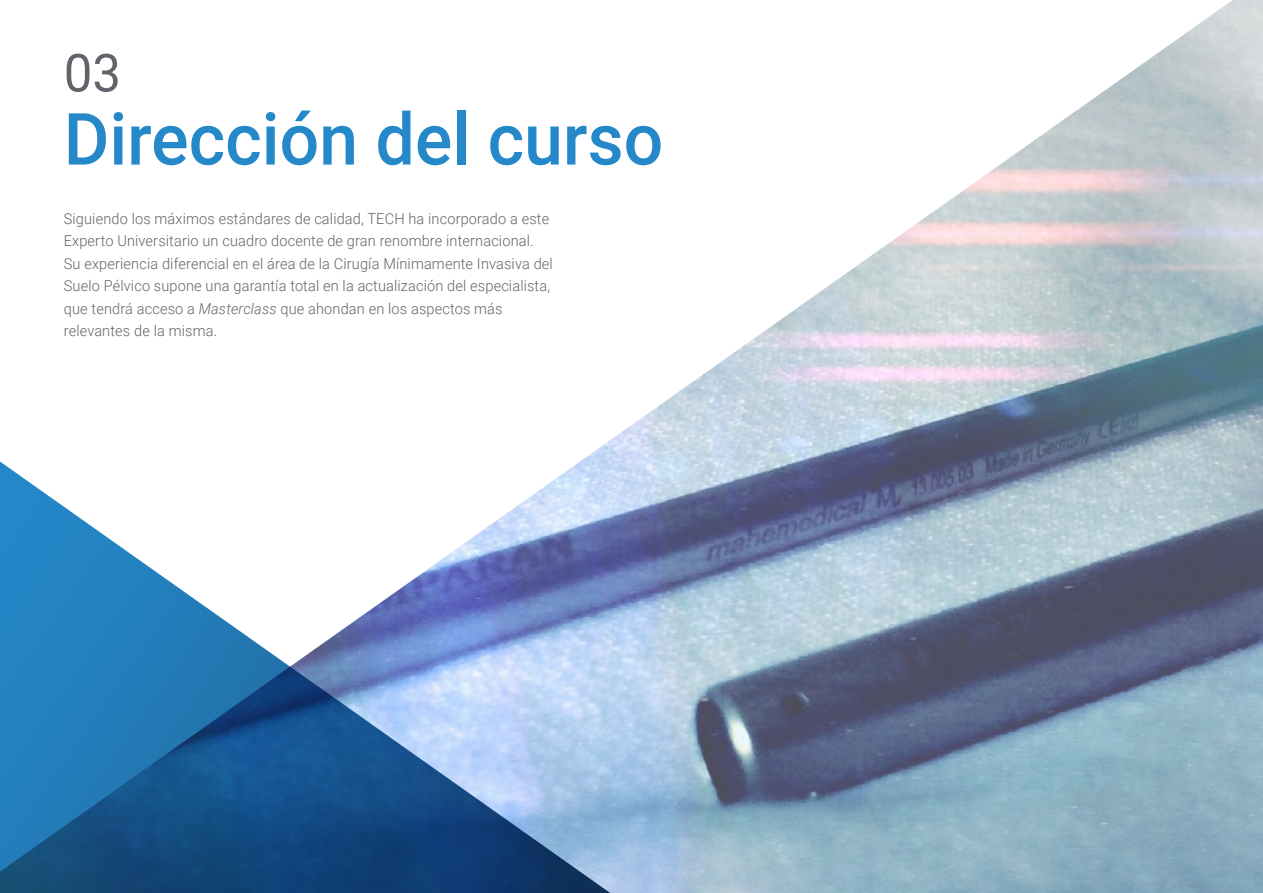
<style>
.page{position:relative;width:1263px;height:893px;background:#fff}
.page>*{position:absolute;margin:0;border:0;box-sizing:border-box;transform-origin:0 0}
.t1{font:500 72px "Roboto";color:#2488c9}
.t2{font:52.5px "Roboto";color:#61646a}
.t3{font:300 15px/22.5px "Roboto";letter-spacing:.01em;color:#61646a}
.s1{font-style:italic}
</style>
<div class="page">
<img style="left:602px;top:0;width:661px;height:893px">
<svg style="left:0;top:446px;width:640px;height:447px"></svg>
<h2 class="t2" style="left:64px;top:36px;width:59px">03</h2>
<h1 class="t1" style="left:64px;top:89px;width:601px">Dirección del curso</h1>
<p class="t3" style="left:64px;top:207px;width:491px">Siguiendo los máximos estándares de calidad, TECH ha incorporado a este Experto Universitario un cuadro docente de gran renombre internacional.<br>Su experiencia diferencial en el área de la Cirugía Mínimamente Invasiva del Suelo Pélvico supone una garantía total en la actualización del especialista, que tendrá acceso a <span class="s1">Masterclass</span> que ahondan en los aspectos más relevantes de la misma.</p>
</div>
